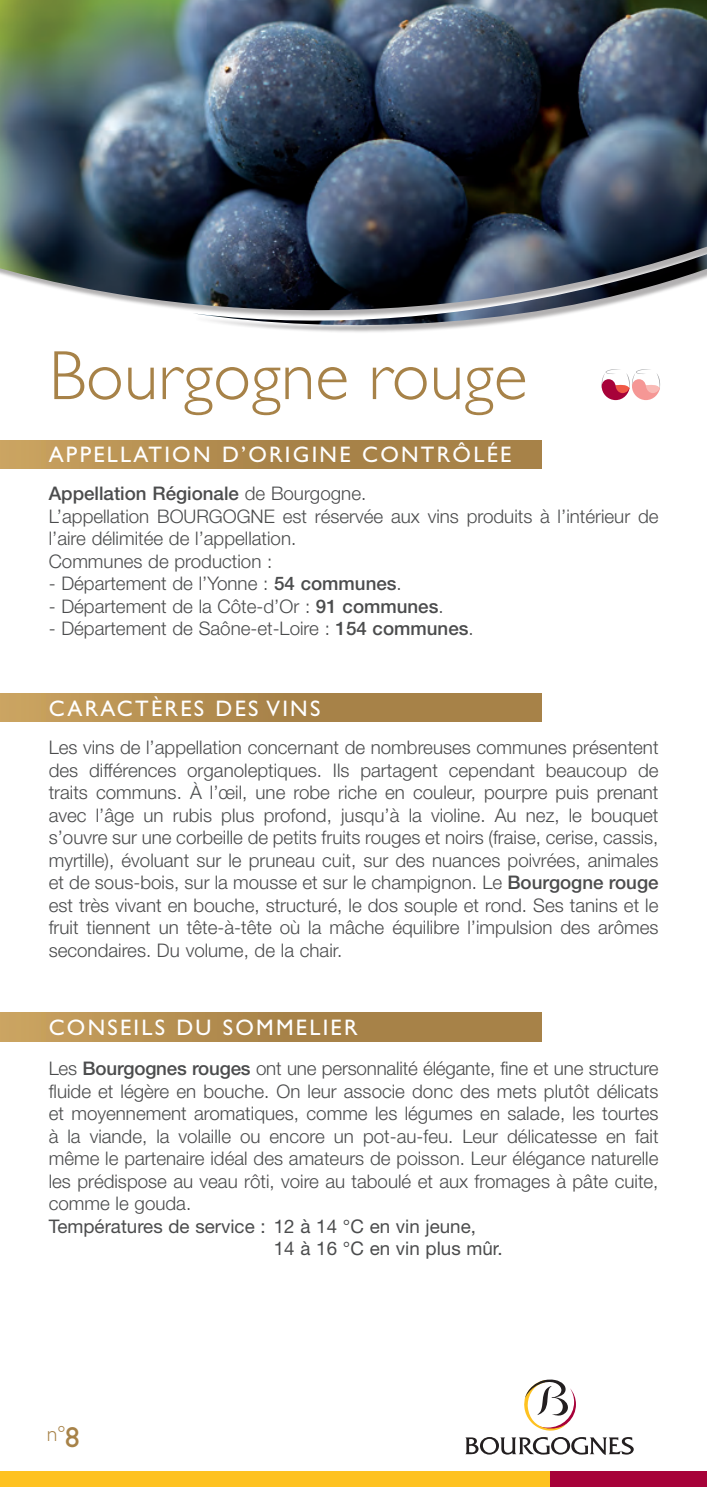
<style>
.page{position:relative;width:707px;height:1487px;background:#fff}
.page>*{position:absolute;margin:0;border:0;box-sizing:border-box;transform-origin:0 0}
.t1{font:300 70px "Gill Sans";color:#a78248}
.t2{font:29px "Gill Sans";color:#a78248}
.Texte_courant_normal{font:22.5px "Gill Sans";letter-spacing:.1em;color:#fff}
.t3{font:300 22px "Gill Sans";color:#a78248}
.Texte_courant_normal-2{font:300 18.75px/22.5px "Helvetica Neue";color:#4b4c4d;text-align:justify}
.Texte_courant_normal-3{font:18.75px "Helvetica Neue";color:#4b4c4d}
.Texte_courant_normal-4{font:500 18.75px "Helvetica Neue";color:#4b4c4d}
.s1{font-weight:300}
.s2{font-weight:500}
</style>
<div class="page">
<img style="left:0;top:0;width:707px;height:332px">
<div style="left:0;top:693px;width:541px;height:29px;background:linear-gradient(to right,#c49d5c,#9e7942)"></div>
<div style="left:0;top:440px;width:541px;height:28px;background:linear-gradient(to right,#c49d5c,#9e7942)"></div>
<div style="left:0;top:1012px;width:541px;height:29px;background:linear-gradient(to right,#c49d5c,#9e7942)"></div>
<svg style="left:601px;top:369px;width:59px;height:31px"></svg>
<div style="left:0;top:1471px;width:582px;height:15px;background:#fec221"></div>
<div style="left:550px;top:1471px;width:157px;height:15px;background:#a70239"></div>
<svg style="left:465px;top:1379px;width:168px;height:75px"></svg>
<p class="t1" style="left:49px;top:336px;width:480px">Bourgogne rouge</p>
<p class="Texte_courant_normal" style="left:49px;top:441px;width:464px">APPELLATION D’ORIGINE CONTRÔLÉE</p>
<p class="Texte_courant_normal-4" style="left:49px;top:482px;width:319px">Appellation Régionale <span class="s1">de Bourgogne.</span></p>
<p class="Texte_courant_normal-2" style="left:49px;top:504px;width:611px">L’appellation BOURGOGNE est réservée aux vins produits à l’intérieur de l’aire délimitée de l’appellation.</p>
<p class="Texte_courant_normal-2" style="left:49px;top:549px;width:225px">Communes de production :</p>
<p class="Texte_courant_normal-2" style="left:49px;top:572px;width:354px">- Département de l’Yonne : <span class="s2">54 communes</span>.</p>
<p class="Texte_courant_normal-2" style="left:49px;top:594px;width:396px">- Département de la Côte-d’Or : <span class="s2">91 communes</span>.</p>
<p class="Texte_courant_normal-2" style="left:49px;top:617px;width:426px">- Département de Saône-et-Loire : <span class="s2">154 communes</span>.</p>
<p class="Texte_courant_normal" style="left:49px;top:695px;width:273px">CARACTÈRES DES VINS</p>
<p class="Texte_courant_normal-2" style="left:49px;top:736px;width:611px">Les vins de l’appellation concernant de nombreuses communes présentent des différences organoleptiques. Ils partagent cependant beaucoup de traits communs. À l’œil, une robe riche en couleur, pourpre puis prenant avec l’âge un rubis plus profond, jusqu’à la violine. Au nez, le bouquet s’ouvre sur une corbeille de petits fruits rouges et noirs (fraise, cerise, cassis, myrtille), évoluant sur le pruneau cuit, sur des nuances poivrées, animales et de sous-bois, sur la mousse et sur le champignon. Le <span class="s2">Bourgogne rouge </span>est très vivant en bouche, structuré, le dos souple et rond. Ses tanins et le fruit tiennent un tête-à-tête où la mâche équilibre l’impulsion des arômes secondaires. Du volume, de la chair.</p>
<p class="Texte_courant_normal" style="left:49px;top:1014px;width:310px">CONSEILS DU SOMMELIER</p>
<p class="Texte_courant_normal-2" style="left:49px;top:1057px;width:611px">Les <span class="s2">Bourgognes rouges</span> ont une personnalité élégante, fine et une structure fluide et légère en bouche. On leur associe donc des mets plutôt délicats et moyennement aromatiques, comme les légumes en salade, les tourtes à la viande, la volaille ou encore un pot-au-feu. Leur délicatesse en fait même le partenaire idéal des amateurs de poisson. Leur élégance naturelle les prédispose au veau rôti, voire au taboulé et aux fromages à pâte cuite, comme le gouda.</p>
<p class="Texte_courant_normal-3" style="left:49px;top:1215px;width:429px">Températures de service : 12 à 14 °C en vin jeune,</p>
<p class="Texte_courant_normal-3" style="left:274px;top:1237px;width:230px">14 à 16 °C en vin plus mûr.</p>
<p class="t3" style="left:47px;top:1420px;width:20px">n°</p>
<p class="t2" style="left:65px;top:1420px;width:16px">8</p>
</div>
